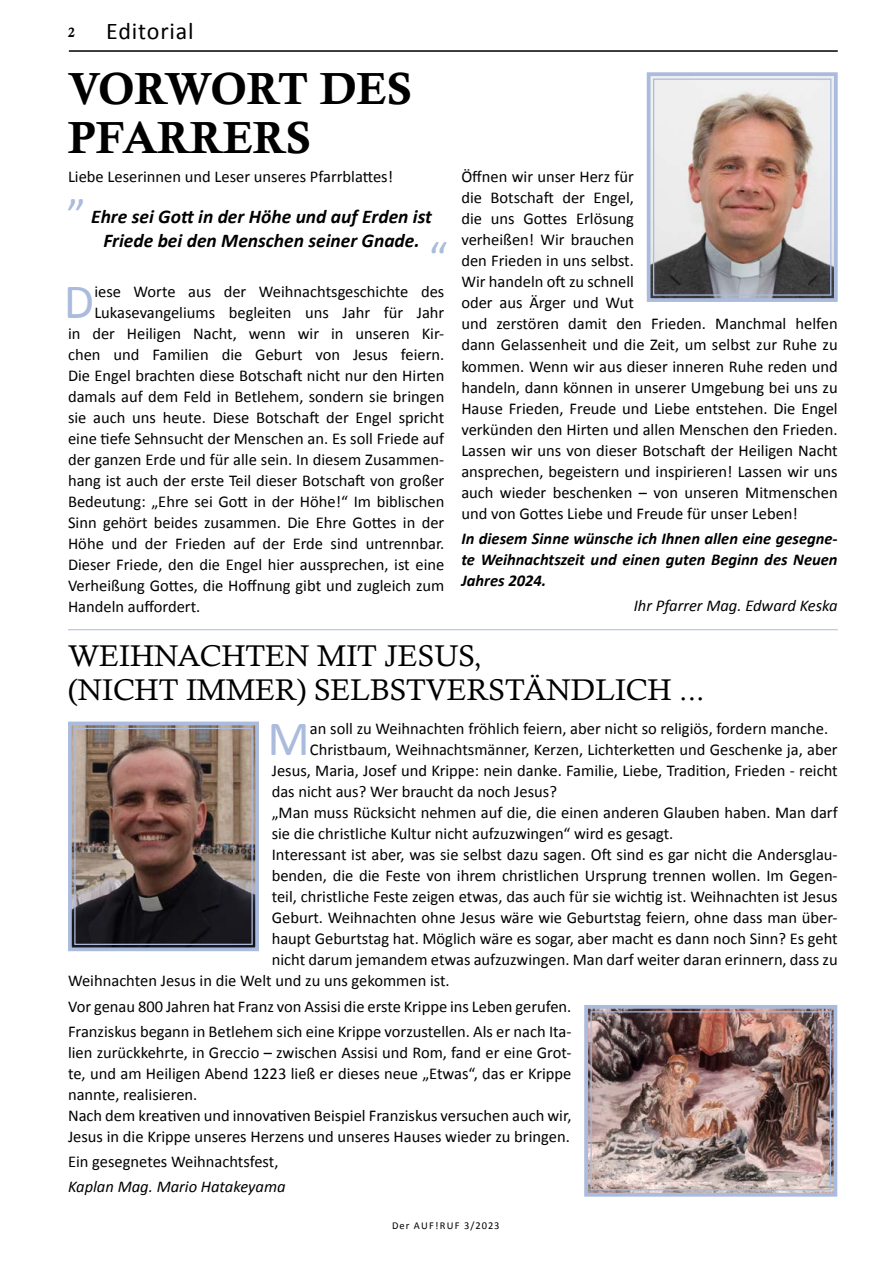
<style>
.page{position:relative;width:893px;height:1263px;background:#fff}
.page>*{position:absolute;margin:0;border:0;box-sizing:border-box;transform-origin:0 0}
.Vorwort_Edward{font:49.65px "Calibri";color:#abbbdd}
.t1{font:45px/48.6px "Calis MT Bol";color:#000}
.t2{font:45px "Calibri";color:#abbbdd}
.Überschrift_Texte{font:30px/34.5px "Calisto";color:#000}
.t3{font:24px "Calibri";letter-spacing:.035em;color:#000}
.Vorwort_Edward-2{font:italic 700 19.5px/24px "Calibri";color:#000;text-align:center}
.Vorwort_Edward-3{font:16.5px/21px "Calibri";color:#000}
.Vorwort_Edward-4{font:italic 700 16.5px/21px "Calibri";color:#000;text-align:justify}
.Vorwort_Edward-5{font:italic 16.5px "Calibri";color:#000}
.t4{font:13.5px "Calis MT Bol";color:#000}
.t5{font:10.5px "Calibri";letter-spacing:.09em;color:#000}
</style>
<div class="page">
<hr style="left:69px;top:51px;width:769px;height:1px;background:#000">
<img style="left:646px;top:72px;width:192px;height:230px">
<div style="left:653px;top:79px;width:178px;height:217px;border:1px solid #abbbdd"></div>
<hr style="left:68px;top:629px;width:770px;height:1px;background:#abbbdd">
<img style="left:68px;top:721px;width:191px;height:231px">
<div style="left:74px;top:728px;width:179px;height:217px;border:1px solid #abbbdd"></div>
<img style="left:584px;top:1005px;width:254px;height:192px">
<div style="left:590px;top:1011px;width:241px;height:179px;border:1px solid #abbbdd"></div>
<p class="t3" style="left:106px;top:16px;width:89px">Editorial</p>
<p class="t1" style="left:68px;top:65px;width:345px">VORWORT DES<br>PFARRERS</p>
<p class="Vorwort_Edward-3" style="left:68px;top:167px;width:327px">Liebe Leserinnen und Leser unseres Pfarrblattes!</p>
<p class="t4" style="left:68px;top:25px;width:8px">2</p>
<p class="t2" style="left:67px;top:160px;width:20px">„</p>
<p class="Vorwort_Edward-2" style="left:91px;top:204px;width:342px">Ehre sei Gott in der Höhe und auf Erden ist<br>Friede bei den Menschen seiner Gnade.</p>
<p class="t2" style="left:429px;top:230px;width:20px">“</p>
<p class="Vorwort_Edward" style="left:64px;top:270px;width:32px">D</p>
<p class="Vorwort_Edward-3" style="left:94px;top:281px;width:351px">iese Worte aus der Weihnachtsgeschichte des</p>
<p class="Vorwort_Edward-3" style="left:94px;top:302px;width:351px">Lukasevangeliums begleiten uns Jahr für Jahr</p>
<p class="Vorwort_Edward-3" style="left:68px;top:323px;width:378px">in der Heiligen Nacht, wenn wir in unseren Kir-</p>
<p class="Vorwort_Edward-3" style="left:68px;top:344px;width:378px">chen und Familien die Geburt von Jesus feiern.</p>
<p class="Vorwort_Edward-3" style="left:68px;top:365px;width:378px">Die Engel brachten diese Botschaft nicht nur den Hirten</p>
<p class="Vorwort_Edward-3" style="left:68px;top:386px;width:378px">damals auf dem Feld in Betlehem, sondern sie bringen</p>
<p class="Vorwort_Edward-3" style="left:68px;top:407px;width:378px">sie auch uns heute. Diese Botschaft der Engel spricht</p>
<p class="Vorwort_Edward-3" style="left:68px;top:428px;width:378px">eine tiefe Sehnsucht der Menschen an. Es soll Friede auf</p>
<p class="Vorwort_Edward-3" style="left:68px;top:449px;width:378px">der ganzen Erde und für alle sein. In diesem Zusammen-</p>
<p class="Vorwort_Edward-3" style="left:68px;top:470px;width:378px">hang ist auch der erste Teil dieser Botschaft von großer</p>
<p class="Vorwort_Edward-3" style="left:68px;top:491px;width:378px">Bedeutung: „Ehre sei Gott in der Höhe!“ Im biblischen</p>
<p class="Vorwort_Edward-3" style="left:68px;top:512px;width:378px">Sinn gehört beides zusammen. Die Ehre Gottes in der</p>
<p class="Vorwort_Edward-3" style="left:68px;top:533px;width:378px">Höhe und der Frieden auf der Erde sind untrennbar.</p>
<p class="Vorwort_Edward-3" style="left:68px;top:554px;width:378px">Dieser Friede, den die Engel hier aussprechen, ist eine</p>
<p class="Vorwort_Edward-3" style="left:68px;top:575px;width:378px">Verheißung Gottes, die Hoffnung gibt und zugleich zum</p>
<p class="Vorwort_Edward-3" style="left:68px;top:596px;width:134px">Handeln auffordert.</p>
<p class="Vorwort_Edward-3" style="left:461px;top:167px;width:378px">Öffnen wir unser Herz für<br>die Botschaft der Engel,<br>die uns Gottes Erlösung<br>verheißen! Wir brauchen<br>den Frieden in uns selbst.<br>Wir handeln oft zu schnell<br>oder aus Ärger und Wut<br>und zerstören damit den Frieden. Manchmal helfen dann Gelassenheit und die Zeit, um selbst zur Ruhe zu kommen. Wenn wir aus dieser inneren Ruhe reden und handeln, dann können in unserer Umgebung bei uns zu Hause Frieden, Freude und Liebe entstehen. Die Engel verkünden den Hirten und allen Menschen den Frieden.<br>Lassen wir uns von dieser Botschaft der Heiligen Nacht ansprechen, begeistern und inspirieren! Lassen wir uns auch wieder beschenken – von unseren Mitmenschen und von Gottes Liebe und Freude für unser Leben!</p>
<p class="Vorwort_Edward-4" style="left:461px;top:528px;width:378px">In diesem Sinne wünsche ich Ihnen allen eine gesegne&shy;te Weihnachtszeit und einen guten Beginn des Neuen Jahres 2024.</p>
<p class="Vorwort_Edward-5" style="left:634px;top:594px;width:205px">Ihr Pfarrer Mag. Edward Keska</p>
<p class="Überschrift_Texte" style="left:68px;top:638px;width:638px">WEIHNACHTEN MIT JESUS,<br>(NICHT IMMER) SELBSTVERSTÄNDLICH ...</p>
<p class="Vorwort_Edward" style="left:268px;top:707px;width:44px">M</p>
<p class="Vorwort_Edward-3" style="left:310px;top:718px;width:520px">an soll zu Weihnachten fröhlich feiern, aber nicht so religiös, fordern manche.</p>
<p class="Vorwort_Edward-3" style="left:272px;top:739px;width:567px;text-align:justify;text-indent:38px">Christbaum, Weihnachtsmänner, Kerzen, Lichterketten und Geschenke ja, aber Jesus, Maria, Josef und Krippe: nein danke. Familie, Liebe, Tradition, Frieden - reicht das nicht aus? Wer braucht da noch Jesus?</p>
<p class="Vorwort_Edward-3" style="left:272px;top:802px;width:567px">„Man muss Rücksicht nehmen auf die, die einen anderen Glauben haben. Man darf sie die christliche Kultur nicht aufzuzwingen“ wird es gesagt.</p>
<p class="Vorwort_Edward-3" style="left:272px;top:844px;width:567px">Interessant ist aber, was sie selbst dazu sagen. Oft sind es gar nicht die Andersglau-</p>
<p class="Vorwort_Edward-3" style="left:272px;top:865px;width:567px">benden, die die Feste von ihrem christlichen Ursprung trennen wollen. Im Gegen-</p>
<p class="Vorwort_Edward-3" style="left:272px;top:886px;width:567px">teil, christliche Feste zeigen etwas, das auch für sie wichtig ist. Weihnachten ist Jesus</p>
<p class="Vorwort_Edward-3" style="left:272px;top:907px;width:567px">Geburt. Weihnachten ohne Jesus wäre wie Geburtstag feiern, ohne dass man über-</p>
<p class="Vorwort_Edward-3" style="left:272px;top:928px;width:567px">haupt Geburtstag hat. Möglich wäre es sogar, aber macht es dann noch Sinn? Es geht</p>
<p class="Vorwort_Edward-3" style="left:272px;top:949px;width:567px">nicht darum jemandem etwas aufzuzwingen. Man darf weiter daran erinnern, dass zu</p>
<p class="Vorwort_Edward-3" style="left:68px;top:970px;width:383px">Weihnachten Jesus in die Welt und zu uns gekommen ist.</p>
<p class="Vorwort_Edward-3" style="left:68px;top:995px;width:505px">Vor genau 800 Jahren hat Franz von Assisi die erste Krippe ins Leben gerufen.</p>
<p class="Vorwort_Edward-3" style="left:68px;top:1021px;width:505px;text-align:justify">Franziskus begann in Betlehem sich eine Krippe vorzustellen. Als er nach Ita&shy;lien zurückkehrte, in Greccio – zwischen Assisi und Rom, fand er eine Grot&shy;te, und am Heiligen Abend 1223 ließ er dieses neue „Etwas“, das er Krippe nannte, realisieren.</p>
<p class="Vorwort_Edward-3" style="left:68px;top:1105px;width:505px">Nach dem kreativen und innovativen Beispiel Franziskus versuchen auch wir,<br>Jesus in die Krippe unseres Herzens und unseres Hauses wieder zu bringen.</p>
<p class="Vorwort_Edward-3" style="left:68px;top:1151px;width:212px">Ein gesegnetes Weihnachtsfest,</p>
<p class="Vorwort_Edward-5" style="left:68px;top:1175px;width:219px">Kaplan Mag. Mario Hatakeyama</p>
<p class="t5" style="left:392px;top:1219px;width:109px">Der AUF!RUF 3/2023</p>
</div>
